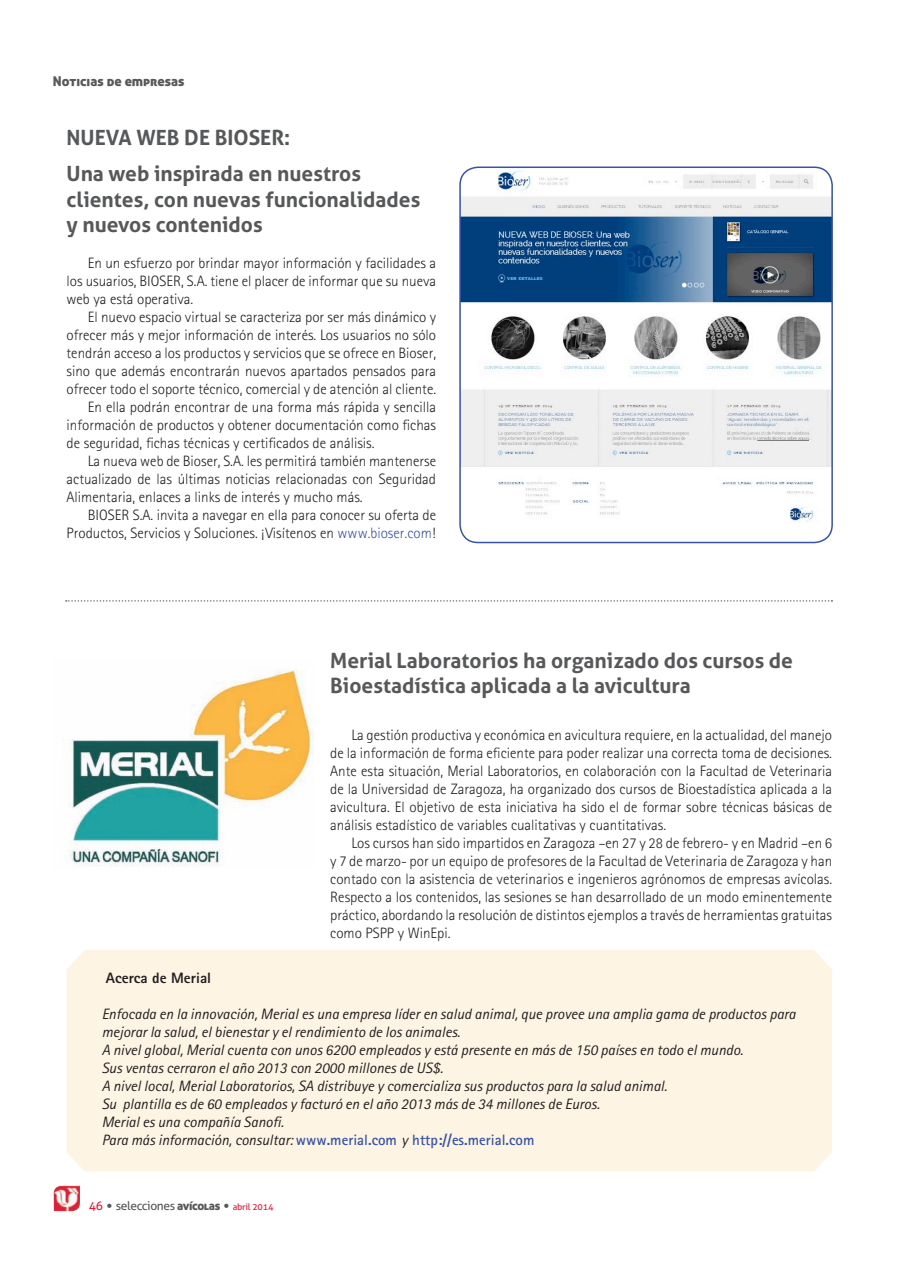
<style>
.page{position:relative;width:898px;height:1266px;background:#fff}
.page>*{position:absolute;margin:0;border:0;box-sizing:border-box;transform-origin:0 0}
.encabezado_noticias{font:700 21px/25.2px "Aller";color:#57585a}
.TEXTO_NOTICIAS{font:300 15px/18px "Rotis Sans Serif";color:#231f20;text-align:justify}
.TEXTO_NOTICIAS-2{font:italic 15px/18px "Rotis Sans Serif";color:#231f20}
.TEXTO_NOTICIAS-3{font:800 15px "Rotis Sans Serif";color:#231f20}
.t1{font:13.5px "Aller Display";color:#57585a}
.t2{font:12px "Aller";letter-spacing:-.03em;color:#57585a}
.s1{color:#3853a3}
.s2{font-weight:700;font-style:normal;color:#3853a3}
.s3{color:#e41c3b}
.s4{font-family:"Frutiger Roman";font-weight:500}
.s5{font-family:"Aller Display"}
.s6{font-size:9px;color:#e41c3b}
</style>
<div class="page">
<img style="left:53px;top:1185px;width:27px;height:25px">
<div style="left:67px;top:950px;width:765px;height:221px;background:#fdf4e4"></div>
<img style="left:69px;top:669px;width:244px;height:198px">
<img style="left:462px;top:169px;width:370px;height:373px">
<div style="left:459px;top:166px;width:374px;height:377px;border:2px solid #3853a3;border-radius:18px"></div>
<svg style="left:66px;top:600px;width:766px;height:1px"></svg>
<p class="t1" style="left:53px;top:72px;width:133px">Noticias de empresas</p>
<p class="encabezado_noticias" style="left:67px;top:125px;width:225px">NUEVA WEB DE BIOSER:</p>
<p class="encabezado_noticias" style="left:67px;top:161px;width:355px">Una web inspirada en nuestros clientes, con nuevas funcionalidades y nuevos contenidos</p>
<p class="TEXTO_NOTICIAS" style="left:67px;top:254px;width:371px;text-indent:21px">En un esfuerzo por brindar mayor información y facilidades a los usuarios, BIOSER, S.A. tiene el placer de informar que su nueva web ya está operativa.</p>
<p class="TEXTO_NOTICIAS" style="left:67px;top:308px;width:371px;text-indent:21px">El nuevo espacio virtual se caracteriza por ser más dinámico y ofrecer más y mejor información de interés. Los usuarios no sólo tendrán acceso a los productos y servicios que se ofrece en Bioser, sino que además encontrarán nuevos apartados pensados para ofrecer todo el soporte técnico, comercial y de atención al cliente.</p>
<p class="TEXTO_NOTICIAS" style="left:67px;top:398px;width:371px;text-indent:21px">En ella podrán encontrar de una forma más rápida y sencilla información de productos y obtener documentación como fichas de seguridad, fichas técnicas y certificados de análisis.</p>
<p class="TEXTO_NOTICIAS" style="left:67px;top:452px;width:371px;text-indent:21px">La nueva web de Bioser, S.A. les permitirá también mantenerse actualizado de las últimas noticias relacionadas con Seguridad Alimentaria, enlaces a links de interés y mucho más.</p>
<p class="TEXTO_NOTICIAS" style="left:67px;top:506px;width:371px;text-align:right">BIOSER S.A. invita a navegar en ella para conocer su oferta de<br>Productos, Servicios y Soluciones. ¡Visítenos en <span class="s1">www.bioser.com</span>!</p>
<p class="encabezado_noticias" style="left:330px;top:647px;width:464px">Merial Laboratorios ha organizado dos cursos de<br>Bioestadística aplicada a la avicultura</p>
<p class="TEXTO_NOTICIAS" style="left:330px;top:725px;width:503px;text-indent:21px">La gestión productiva y económica en avicultura requiere, en la actualidad, del manejo de la información de forma eficiente para poder realizar una correcta toma de decisiones.<br>Ante esta situación, Merial Laboratorios, en colaboración con la Facultad de Veterinaria de la Universidad de Zaragoza, ha organizado dos cursos de Bioestadística aplicada a la avicultura. El objetivo de esta iniciativa ha sido el de formar sobre técnicas básicas de análisis estadístico de variables cualitativas y cuantitativas.</p>
<p class="TEXTO_NOTICIAS" style="left:330px;top:833px;width:503px;text-indent:21px">Los cursos han sido impartidos en Zaragoza –en 27 y 28 de febrero- y en Madrid –en 6 y 7 de marzo- por un equipo de profesores de la Facultad de Veterinaria de Zaragoza y han contado con la asistencia de veterinarios e ingenieros agrónomos de empresas avícolas.<br>Respecto a los contenidos, las sesiones se han desarrollado de un modo eminentemente práctico, abordando la resolución de distintos ejemplos a través de herramientas gratuitas como PSPP y WinEpi.</p>
<p class="TEXTO_NOTICIAS-3" style="left:106px;top:968px;width:107px">Acerca de Merial</p>
<p class="TEXTO_NOTICIAS-2" style="left:102px;top:1005px;width:695px">Enfocada en la innovación, Merial es una empresa líder en salud animal, que provee una amplia gama de productos para mejorar la salud, el bienestar y el rendimiento de los animales.<br>A nivel global, Merial cuenta con unos 6200 empleados y está presente en más de 150 países en todo el mundo.</p>
<p class="TEXTO_NOTICIAS-2" style="left:102px;top:1059px;width:567px">Sus ventas cerraron el año 2013 con 2000 millones de US$.<br>A nivel local, Merial Laboratorios, SA distribuye y comercializa sus productos para la salud animal.</p>
<p class="TEXTO_NOTICIAS-2" style="left:102px;top:1095px;width:499px">Su plantilla es de 60 empleados y facturó en el año 2013 más de 34 millones de Euros.<br>Merial es una compañía Sanofi.<br>Para más información, consultar: <span class="s2">www.merial.com</span> y <span class="s2">http://es.merial.com</span></p>
<p class="t2" style="left:89px;top:1198px;width:186px"><span class="s3">46</span> <span class="s4">•</span> selecciones <span class="s5">avícolas</span> <span class="s4">•</span> <span class="s6">abril 2014</span></p>
</div>
